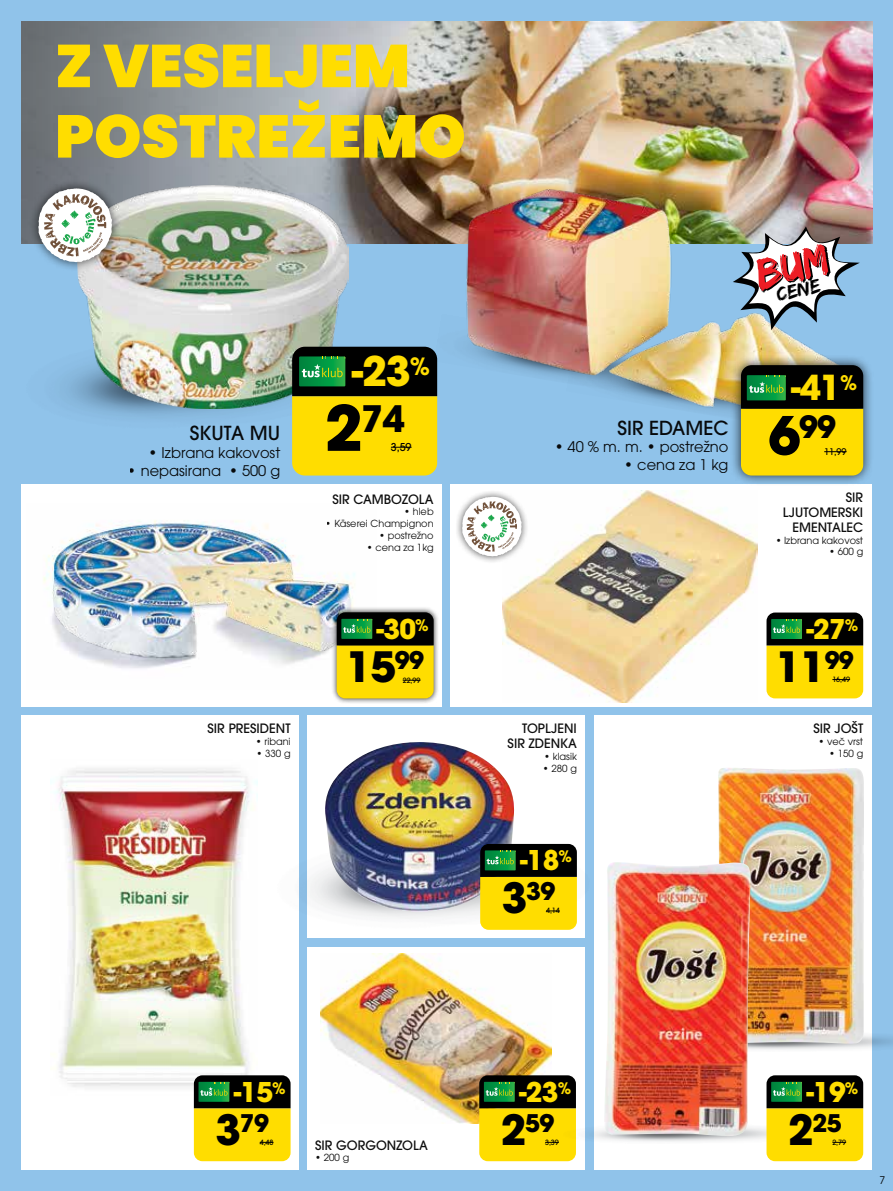
<style>
.page{position:relative;width:893px;height:1191px;background:#90c3ea}
.page>*{position:absolute;margin:0;border:0;box-sizing:border-box;transform-origin:0 0}
.t1{font:900 60.15px/70.3px "Poppins";color:#fd0}
.t2{font:700 41.55px "ITC Avant Garde Pro";color:#000}
.t3{font:700 41.4px "ITC Avant Garde Pro";color:#000}
.t4{font:700 40.5px "ITC Avant Garde Pro";color:#fd0}
.t5{font:700 36.15px "ITC Avant Garde Pro";color:#000}
.t6{font:700 34.2px "ITC Avant Garde Pro";color:#fd0}
.t7{font:700 30.45px "ITC Avant Garde Pro";color:#000}
.t8{font:700 27.15px "ITC Avant Garde Pro";color:#fd0}
.t9{font:700 27px "ITC Avant Garde Pro";letter-spacing:-.03em;color:#fd0}
.t10{font:700 24.15px "ITC Avant Garde Pro";letter-spacing:-.03em;color:#000}
.t11{font:500 19.2px "ITC Avant Garde Pro";color:#000}
.t12{font:17.7px "Edo";color:#000}
.t13{font:14.7px "ITC Avant Garde Pro";color:#000}
.t14{font:500 12.9px/15px "ITC Avant Garde Pro";color:#000;text-align:right}
.t15{font:500 10.8px "ITC Avant Garde Pro";color:#000}
.t16{font:10.5px "ITC Avant Garde Pro";color:#000}
.t17{font:9.75px "ITC Avant Garde Pro";color:#000}
.t18{font:500 9.15px "ITC Avant Garde Pro";color:#000}
.t19{font:500 7.2px "ITC Avant Garde Pro";letter-spacing:-.01em;color:#000}
.s1{font-size:62.1px}
.s2{font-size:41.4px}
.s3{font-size:52.35px}
</style>
<div class="page">
<img style="left:21px;top:21px;width:851px;height:223px">
<svg style="left:21px;top:21px;width:398px;height:222px;background:#8e9092"></svg>
<div style="left:594px;top:715px;width:278px;height:454px;background:#fff"></div>
<div style="left:21px;top:715px;width:278px;height:454px;background:#fff"></div>
<div style="left:308px;top:715px;width:277px;height:223px;background:#fff"></div>
<div style="left:451px;top:484px;width:421px;height:223px;background:#fff"></div>
<div style="left:21px;top:484px;width:421px;height:223px;background:#fff"></div>
<div style="left:308px;top:946px;width:277px;height:223px;background:#fff"></div>
<img style="left:50px;top:768px;width:207px;height:328px">
<img style="left:503px;top:490px;width:254px;height:213px">
<img style="left:321px;top:954px;width:230px;height:169px">
<svg style="left:766px;top:612px;width:97px;height:86px;background:#a0950b"></svg>
<svg style="left:479px;top:1075px;width:97px;height:86px;background:#9d9208"></svg>
<img style="left:718px;top:768px;width:146px;height:275px">
<img style="left:564px;top:1123px;width:202px;height:21px">
<img style="left:604px;top:862px;width:146px;height:274px">
<svg style="left:766px;top:1075px;width:97px;height:86px;background:#a0950a"></svg>
<img style="left:307px;top:841px;width:262px;height:88px">
<img style="left:325px;top:742px;width:189px;height:170px">
<svg style="left:480px;top:844px;width:97px;height:85px;background:#9f9407"></svg>
<div style="left:455px;top:489px;width:74px;height:74px;background:#000;opacity:.65"></div>
<svg style="left:462px;top:497px;width:60px;height:59px"></svg>
<img style="left:443px;top:188px;width:414px;height:225px">
<div style="left:730px;top:354px;width:144px;height:132px;background:#000;opacity:.75"></div>
<svg style="left:741px;top:365px;width:122px;height:110px;background:#9b9006"></svg>
<img style="left:720px;top:208px;width:153px;height:136px">
<svg style="left:194px;top:1075px;width:97px;height:86px;background:#a1950a"></svg>
<img style="left:43px;top:520px;width:312px;height:149px">
<div style="left:331px;top:606px;width:108px;height:98px;background:#000;opacity:.75"></div>
<svg style="left:337px;top:612px;width:97px;height:86px;background:#9e9307"></svg>
<img style="left:59px;top:369px;width:204px;height:50px">
<img style="left:77px;top:185px;width:272px;height:223px">
<svg style="left:292px;top:347px;width:145px;height:128px;background:#9f9407"></svg>
<div style="left:29px;top:179px;width:92px;height:92px;background:#000;opacity:.65"></div>
<svg style="left:38px;top:188px;width:74px;height:74px;background:#c4c9c3"></svg>
<h1 class="t1" style="left:55px;top:31px;width:412px">Z VESELJEM<br>POSTREŽEMO</h1>
<h3 class="t11" style="left:190px;top:421px;width:92px">SKUTA MU</h3>
<h3 class="t13" style="left:149px;top:443px;width:133px">• Izbrana kakovost</h3>
<h3 class="t13" style="left:128px;top:461px;width:154px">• nepasirana • 500 g</h3>
<h3 class="t14" style="left:208px;top:721px;width:84px">SIR PRESIDENT</h3>
<p class="t17" style="left:256px;top:735px;width:36px">• ribani</p>
<p class="t17" style="left:256px;top:747px;width:36px">• 330 g</p>
<h3 class="t4" style="left:352px;top:344px;width:80px">-23<sup>%</sup></h3>
<h3 class="t5" style="left:325px;top:394px;width:82px"><span class="s1">2</span>74</h3>
<p class="t15" style="left:391px;top:440px;width:22px">3,59</p>
<h3 class="t14" style="left:332px;top:491px;width:103px">SIR CAMBOZOLA</h3>
<p class="t17" style="left:404px;top:506px;width:31px">• hleb</p>
<p class="t17" style="left:326px;top:517px;width:109px">• Käserei Champignon</p>
<p class="t17" style="left:379px;top:529px;width:56px">• postrežno</p>
<p class="t17" style="left:367px;top:541px;width:68px">• cena za 1kg</p>
<h3 class="t8" style="left:377px;top:610px;width:54px">-30<sup>%</sup></h3>
<h2 class="t2" style="left:346px;top:639px;width:79px">15<sup>99</sup></h2>
<p class="t19" style="left:403px;top:675px;width:19px">22,99</p>
<h3 class="t11" style="left:617px;top:415px;width:112px">SIR EDAMEC</h3>
<h3 class="t13" style="left:555px;top:437px;width:175px">• 40 % m. m. • postrežno</h3>
<h3 class="t13" style="left:624px;top:455px;width:106px">• cena za 1 kg</h3>
<h3 class="t14" style="left:508px;top:721px;width:71px">TOPLJENI<br>SIR ZDENKA</h3>
<p class="t17" style="left:544px;top:750px;width:34px">• klasik</p>
<p class="t17" style="left:543px;top:762px;width:36px">• 280 g</p>
<h3 class="t9" style="left:520px;top:842px;width:54px">-18<sup>%</sup></h3>
<h3 class="t10" style="left:502px;top:875px;width:55px"><span class="s2">3</span>39</h3>
<p class="t19" style="left:546px;top:906px;width:15px">4,14</p>
<h3 class="t12" style="left:775px;top:287px;width:46px;rotate:-13deg">CENE</h3>
<h3 class="t6" style="left:791px;top:365px;width:67px">-41<sup>%</sup></h3>
<h3 class="t7" style="left:768px;top:407px;width:69px"><span class="s3">6</span>99</h3>
<p class="t18" style="left:824px;top:445px;width:24px">11,99</p>
<h3 class="t14" style="left:783px;top:490px;width:82px">SIR<br>LJUTOMERSKI<br>EMENTALEC</h3>
<p class="t17" style="left:775px;top:534px;width:89px">• Izbrana kakovost</p>
<p class="t17" style="left:829px;top:546px;width:36px">• 600 g</p>
<h3 class="t9" style="left:806px;top:611px;width:54px">-27<sup>%</sup></h3>
<h3 class="t3" style="left:776px;top:639px;width:79px">11<sup>99</sup></h3>
<p class="t19" style="left:832px;top:674px;width:19px">16,49</p>
<h3 class="t14" style="left:813px;top:721px;width:51px">SIR JOŠT</h3>
<p class="t17" style="left:818px;top:735px;width:46px">• več vrst</p>
<p class="t17" style="left:829px;top:747px;width:36px">• 150 g</p>
<h3 class="t9" style="left:234px;top:1073px;width:54px">-15<sup>%</sup></h3>
<h3 class="t10" style="left:215px;top:1106px;width:55px"><span class="s2">3</span>79</h3>
<p class="t19" style="left:260px;top:1137px;width:15px">4,48</p>
<h3 class="t14" style="left:315px;top:1137px;width:114px">SIR GORGONZOLA</h3>
<p class="t17" style="left:315px;top:1151px;width:36px">• 200 g</p>
<h3 class="t9" style="left:519px;top:1073px;width:54px">-23<sup>%</sup></h3>
<h3 class="t10" style="left:501px;top:1106px;width:55px"><span class="s2">2</span>59</h3>
<p class="t19" style="left:545px;top:1137px;width:15px">3,39</p>
<h3 class="t9" style="left:806px;top:1073px;width:54px">-19<sup>%</sup></h3>
<h3 class="t10" style="left:788px;top:1106px;width:55px"><span class="s2">2</span>25</h3>
<p class="t19" style="left:832px;top:1137px;width:15px">2,79</p>
<p class="t16" style="left:879px;top:1173px;width:7px">7</p>
</div>
